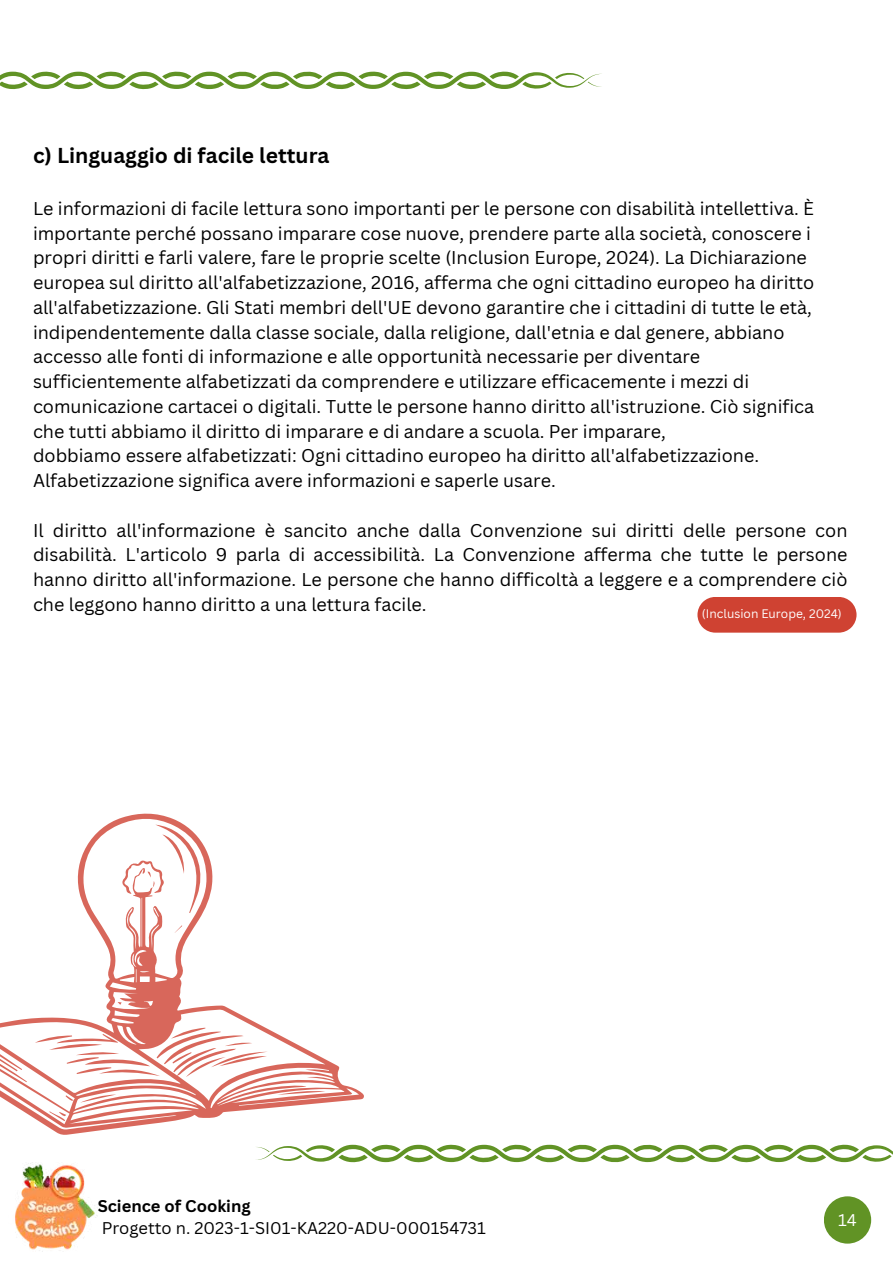
<style>
.page{position:relative;width:893px;height:1264px;background:#fff}
.page>*{position:absolute;margin:0;border:0;box-sizing:border-box;transform-origin:0 0}
.t1{font:700 21px "Canva Sans";color:#000}
.t2{font:18px/24.8px "Canva Sans";color:#000}
.t3{font:16.5px "Canva Sans";color:#000}
.t4{font:700 16.5px "Canva Sans";color:#000}
.t5{font:16.5px "Canva Sans";color:#fff}
.t6{font:12px "Canva Sans";color:#fff}
</style>
<div class="page">
<img style="left:15px;top:1162px;width:82px;height:89px">
<div style="left:823px;top:1196px;width:48px;height:47px;background:#619325;border-radius:50%"></div>
<svg style="left:256px;top:1144px;width:636px;height:18px"></svg>
<svg style="left:0;top:71px;width:602px;height:18px"></svg>
<div style="left:697px;top:597px;width:159px;height:35px;background:#cf4232"></div>
<svg style="left:0;top:813px;width:364px;height:322px"></svg>
<svg style="left:175px;top:925px;width:7px;height:7px"></svg>
<svg style="left:121px;top:824px;width:84px;height:89px"></svg>
<svg style="left:35px;top:1027px;width:233px;height:50px"></svg>
<svg style="left:0;top:1041px;width:27px;height:41px"></svg>
<svg style="left:66px;top:1095px;width:7px;height:6px"></svg>
<svg style="left:49px;top:1111px;width:16px;height:10px"></svg>
<svg style="left:59px;top:1111px;width:7px;height:5px"></svg>
<svg style="left:80px;top:1094px;width:36px;height:8px"></svg>
<svg style="left:277px;top:1089px;width:48px;height:5px"></svg>
<svg style="left:117px;top:1001px;width:5px;height:3px"></svg>
<p class="t1" style="left:33px;top:140px;width:298px">c) Linguaggio di facile lettura</p>
<p class="t2" style="left:33px;top:195px;width:782px">Le informazioni di facile lettura sono importanti per le persone con disabilità intellettiva. È importante perché possano imparare cose nuove, prendere parte alla società, conoscere i propri diritti e farli valere, fare le proprie scelte (Inclusion Europe, 2024). La Dichiarazione europea sul diritto all'alfabetizzazione, 2016, afferma che ogni cittadino europeo ha diritto all'alfabetizzazione. Gli Stati membri dell'UE devono garantire che i cittadini di tutte le età, indipendentemente dalla classe sociale, dalla religione, dall'etnia e dal genere, abbiano accesso alle fonti di informazione e alle opportunità necessarie per diventare sufficientemente alfabetizzati da comprendere e utilizzare efficacemente i mezzi di comunicazione cartacei o digitali. Tutte le persone hanno diritto all'istruzione. Ciò significa che tutti abbiamo il diritto di imparare e di andare a scuola. Per imparare,<br>dobbiamo essere alfabetizzati: Ogni cittadino europeo ha diritto all'alfabetizzazione.<br>Alfabetizzazione significa avere informazioni e saperle usare.</p>
<p class="t2" style="left:33px;top:517px;width:816px;text-align:justify">Il diritto all'informazione è sancito anche dalla Convenzione sui diritti delle persone con disabilità. L'articolo 9 parla di accessibilità. La Convenzione afferma che tutte le persone hanno diritto all'informazione. Le persone che hanno difficoltà a leggere e a comprendere ciò che leggono hanno diritto a una lettura facile.</p>
<p class="t6" style="left:702px;top:605px;width:141px">(Inclusion Europe, 2024)</p>
<p class="t4" style="left:98px;top:1193px;width:154px">Science of Cooking</p>
<p class="t3" style="left:102px;top:1216px;width:385px">Progetto n. 2023-1-SI01-KA220-ADU-000154731</p>
<p class="t5" style="left:838px;top:1207px;width:20px">14</p>
</div>
